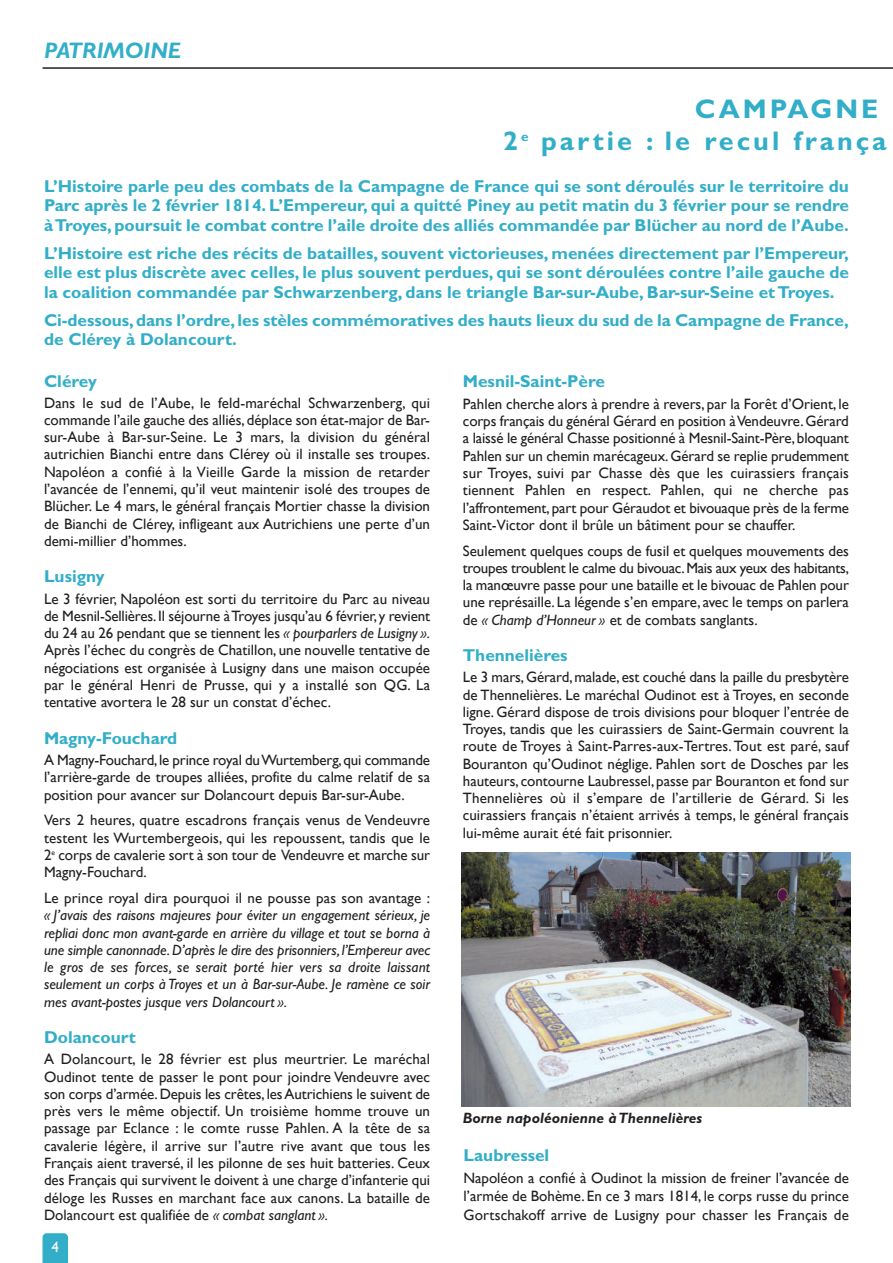
<style>
.page{position:relative;width:893px;height:1263px;background:#fff}
.page>*{position:absolute;margin:0;border:0;box-sizing:border-box;transform-origin:0 0}
.t1{font:700 27px/32.4px "Gill Sans";letter-spacing:.11em;color:#32aec8}
.t2{font:italic 700 22.5px "Gill Sans";color:#32aec8}
.t3{font:700 17.25px/19.5px "Gill Sans";color:#32aec8;text-align:justify}
.t4{font:15px/17.2px "Gill Sans";color:#231f20;text-align:justify}
.t5{font:italic 15px/17.2px "Gill Sans";color:#231f20;text-align:justify}
.t6{font:italic 700 15px "Gill Sans";color:#231f20}
.t7{font:15px "Gill Sans";color:#fff}
.s1{font-style:italic}
</style>
<div class="page">
<svg style="left:43px;top:1233px;width:25px;height:30px"></svg>
<hr style="left:43px;top:67px;width:850px;height:2px;background:#231f20">
<img style="left:461px;top:852px;width:389px;height:255px">
<h2 class="t2" style="left:44px;top:42px;width:139px">PATRIMOINE</h2>
<h1 class="t1" style="left:503px;top:95px;width:385px;text-indent:192px">CAMPAGNE<br>2<sup>e</sup> partie : le recul frança</h1>
<p class="t3" style="left:44px;top:178px;width:806px">L’Histoire parle peu des combats de la Campagne de France qui se sont déroulés sur le territoire du Parc après le 2 février 1814. L’Empereur, qui a quitté Piney au petit matin du 3 février pour se rendre àTroyes, poursuit le combat contre l’aile droite des alliés commandée par Blücher au nord de l’Aube.</p>
<p class="t3" style="left:44px;top:245px;width:806px">L’Histoire est riche des récits de batailles, souvent victorieuses, menées directement par l’Empereur, elle est plus discrète avec celles, le plus souvent perdues, qui se sont déroulées contre l’aile gauche de la coalition commandée par Schwarzenberg, dans le triangle Bar-sur-Aube, Bar-sur-Seine etTroyes.</p>
<p class="t3" style="left:44px;top:312px;width:806px">Ci-dessous,dans l’ordre,les stèles commémoratives des hauts lieux du sud de la Campagne de France, de Clérey à Dolancourt.</p>
<p class="t3" style="left:44px;top:373px;width:54px">Clérey</p>
<p class="t4" style="left:44px;top:394px;width:388px">Dans le sud de l’Aube, le feld-maréchal Schwarzenberg, qui commande l’aile gauche des alliés, déplace son état-major de Bar&shy;sur-Aube à Bar-sur-Seine. Le 3 mars, la division du général autrichien Bianchi entre dans Clérey où il installe ses troupes.<br>Napoléon a confié à la Vieille Garde la mission de retarder l’avancée de l’ennemi, qu’il veut maintenir isolé des troupes de Blücher. Le 4 mars, le général français Mortier chasse la division de Bianchi de Clérey, infligeant aux Autrichiens une perte d’un demi-millier d’hommes.</p>
<p class="t3" style="left:44px;top:568px;width:62px">Lusigny</p>
<p class="t4" style="left:44px;top:590px;width:388px">Le 3 février, Napoléon est sorti du territoire du Parc au niveau de Mesnil-Sellières. Il séjourne àTroyes jusqu’au 6 février, y revient du 24 au 26 pendant que se tiennent les <span class="s1">« pourparlers de Lusigny ».<br></span>Après l’échec du congrès de Chatillon, une nouvelle tentative de négociations est organisée à Lusigny dans une maison occupée par le général Henri de Prusse, qui y a installé son QG. La tentative avortera le 28 sur un constat d’échec.</p>
<p class="t3" style="left:44px;top:730px;width:135px">Magny-Fouchard</p>
<p class="t4" style="left:44px;top:751px;width:388px">A Magny-Fouchard, le prince royal duWurtemberg,qui commande l’arrière-garde de troupes alliées, profite du calme relatif de sa position pour avancer sur Dolancourt depuis Bar-sur-Aube.</p>
<p class="t4" style="left:44px;top:812px;width:388px">Vers 2 heures, quatre escadrons français venus de Vendeuvre testent les Wurtembergeois, qui les repoussent, tandis que le 2<sup>e</sup> corps de cavalerie sort à son tour de Vendeuvre et marche sur Magny-Fouchard.</p>
<p class="t4" style="left:44px;top:889px;width:388px">Le prince royal dira pourquoi il ne pousse pas son avantage :</p>
<p class="t5" style="left:44px;top:908px;width:388px">« J’avais des raisons majeures pour éviter un engagement sérieux, je repliai donc mon avant-garde en arrière du village et tout se borna à une simple canonnade.D’après le dire des prisonniers, l’Empereur avec le gros de ses forces, se serait porté hier vers sa droite laissant seulement un corps à Troyes et un à Bar-sur-Aube. Je ramène ce soir mes avant-postes jusque vers Dolancourt ».</p>
<p class="t3" style="left:44px;top:1029px;width:93px">Dolancourt</p>
<p class="t4" style="left:44px;top:1051px;width:388px">A Dolancourt, le 28 février est plus meurtrier. Le maréchal Oudinot tente de passer le pont pour joindre Vendeuvre avec son corps d’armée.Depuis les crêtes, lesAutrichiens le suivent de près vers le même objectif. Un troisième homme trouve un passage par Eclance : le comte russe Pahlen. A la tête de sa cavalerie légère, il arrive sur l’autre rive avant que tous les Français aient traversé, il les pilonne de ses huit batteries. Ceux des Français qui survivent le doivent à une charge d’infanterie qui déloge les Russes en marchant face aux canons. La bataille de Dolancourt est qualifiée de <span class="s1">« combat sanglant ».</span></p>
<p class="t7" style="left:52px;top:1238px;width:9px">4</p>
<p class="t3" style="left:463px;top:373px;width:144px">Mesnil-Saint-Père</p>
<p class="t4" style="left:463px;top:395px;width:388px">Pahlen cherche alors à prendre à revers, par la Forêt d’Orient, le corps français du général Gérard en position àVendeuvre.Gérard a laissé le général Chasse positionné à Mesnil-Saint-Père, bloquant Pahlen sur un chemin marécageux.Gérard se replie prudemment sur Troyes, suivi par Chasse dès que les cuirassiers français tiennent Pahlen en respect. Pahlen, qui ne cherche pas l’affrontement, part pour Géraudot et bivouaque près de la ferme Saint-Victor dont il brûle un bâtiment pour se chauffer.</p>
<p class="t4" style="left:463px;top:542px;width:388px">Seulement quelques coups de fusil et quelques mouvements des troupes troublent le calme du bivouac.Mais aux yeux des habitants, la manœuvre passe pour une bataille et le bivouac de Pahlen pour une représaille. La légende s’en empare, avec le temps on parlera de <span class="s1">« Champ d’Honneur »</span> et de combats sanglants.</p>
<p class="t3" style="left:463px;top:647px;width:106px">Thennelières</p>
<p class="t4" style="left:463px;top:669px;width:388px">Le 3 mars,Gérard,malade, est couché dans la paille du presbytère de Thennelières. Le maréchal Oudinot est à Troyes, en seconde ligne. Gérard dispose de trois divisions pour bloquer l’entrée de Troyes, tandis que les cuirassiers de Saint-Germain couvrent la route de Troyes à Saint-Parres-aux-Tertres.Tout est paré, sauf Bouranton qu’Oudinot néglige. Pahlen sort de Dosches par les hauteurs, contourne Laubressel, passe par Bouranton et fond sur Thennelières où il s’empare de l’artillerie de Gérard. Si les cuirassiers français n’étaient arrivés à temps, le général français lui-même aurait été fait prisonnier.</p>
<p class="t6" style="left:463px;top:1112px;width:241px">Borne napoléonienne àThennelières</p>
<p class="t3" style="left:464px;top:1146px;width:87px">Laubressel</p>
<p class="t4" style="left:464px;top:1169px;width:387px;line-height:18.3px">Napoléon a confié à Oudinot la mission de freiner l’avancée de l’armée de Bohème. En ce 3 mars 1814, le corps russe du prince Gortschakoff arrive de Lusigny pour chasser les Français de</p>
</div>
